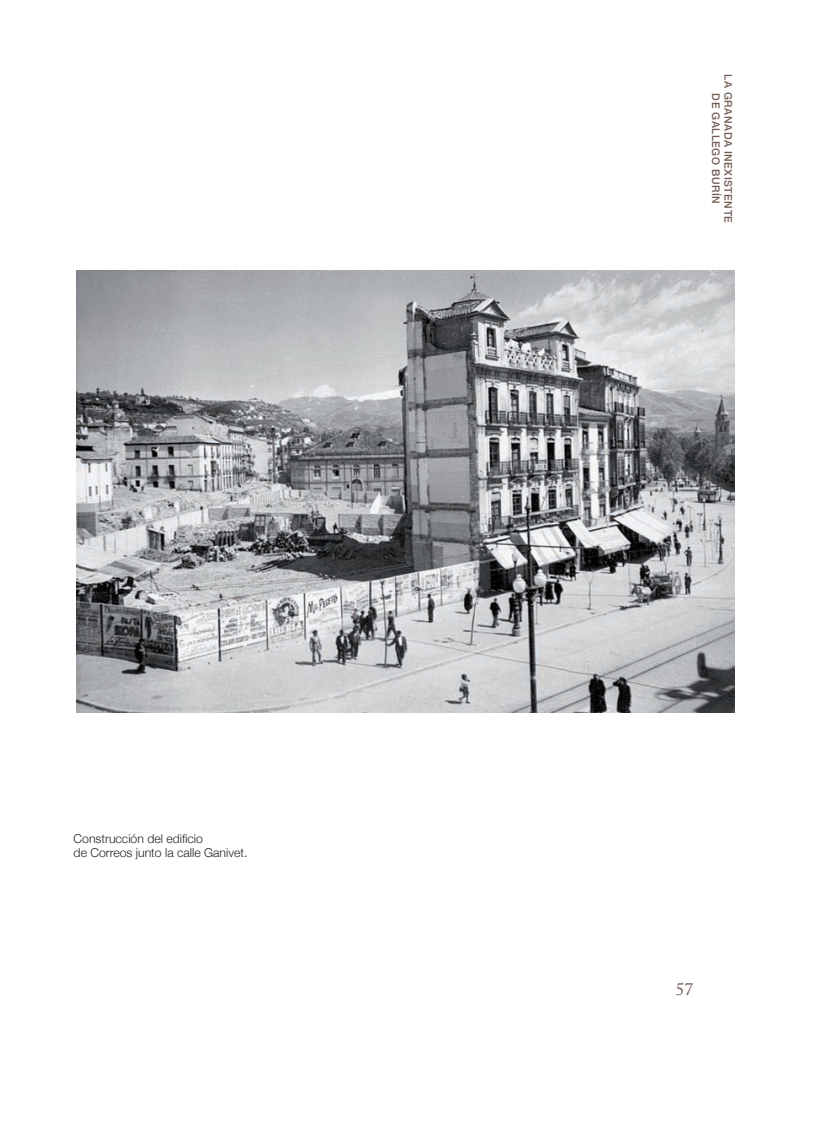
<style>
.page{position:relative;width:833px;height:1141px;background:#fff}
.page>*{position:absolute;margin:0;border:0;box-sizing:border-box;transform-origin:0 0}
.t1{font:17.5px "Adobe Caslon Pro";color:#735c55}
.t2{font:300 12.25px/14px "Helvetica Neue";color:#231f20}
.t3{font:500 10.5px/12.2px "Helvetica Neue";letter-spacing:.05em;color:#735c55;text-align:center}
</style>
<div class="page">
<img style="left:76px;top:271px;width:658px;height:441px">
<p class="t2" style="left:74px;top:830px;width:175px">Construcción del edificio<br>de Correos junto la calle Ganivet.</p>
<p class="t3" style="left:735px;top:74px;width:150px;rotate:90deg">La Granada inexistente de Gallego Burín</p>
<h1 class="t1" style="left:675px;top:978px;width:19px">57</h1>
</div>
